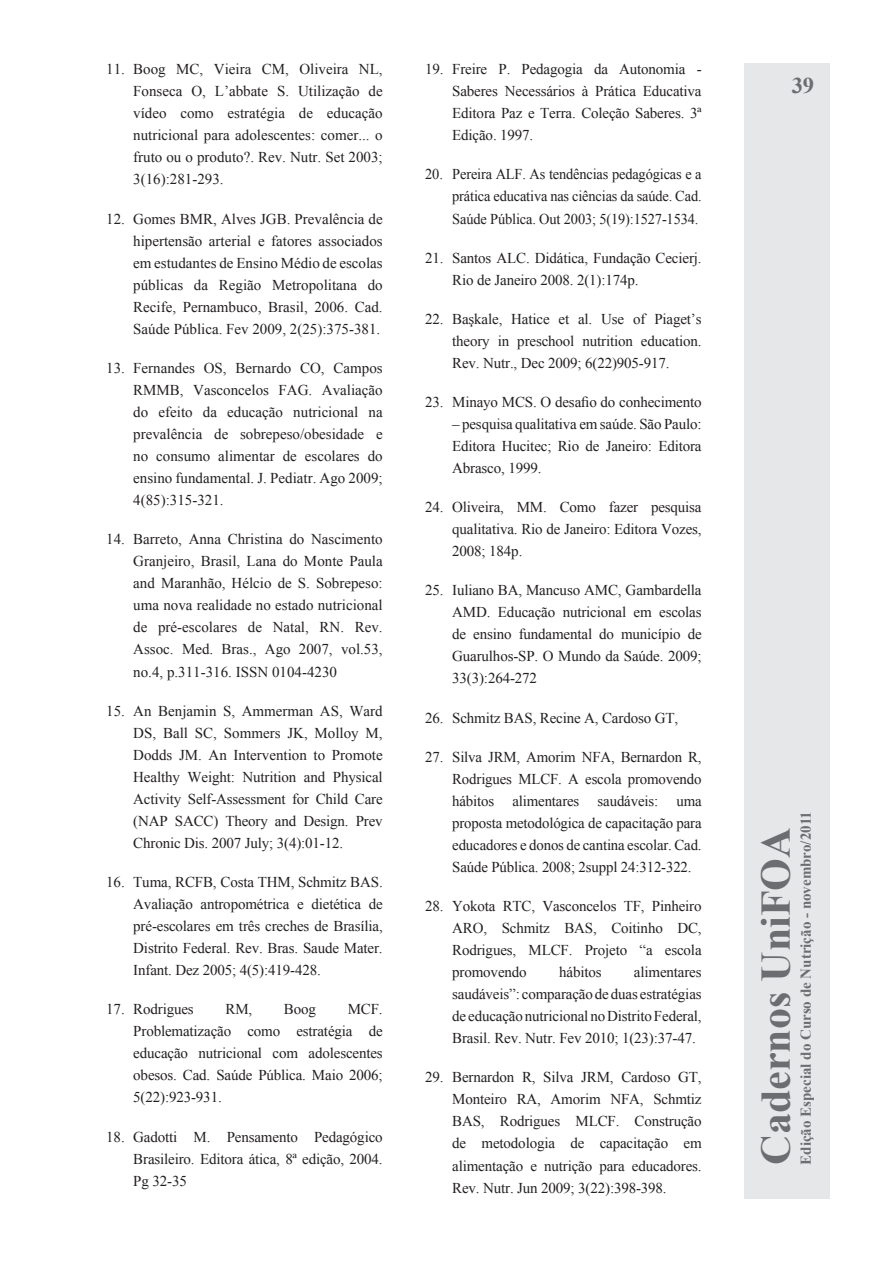
<style>
.page{position:relative;width:893px;height:1263px;background:#fff}
.page>*{position:absolute;margin:0;border:0;box-sizing:border-box;transform-origin:0 0}
.t1{font:700 42px "Times New Roman";color:#6c6d70}
.t2{font:700 22.5px "Times New Roman";color:#6c6d70}
.t3{font:15px/22px "Times New Roman";letter-spacing:-.01em;color:#231f20;text-align:justify}
.t4{font:15px/22px "Times New Roman";letter-spacing:-.01em;color:#231f20;text-align:justify;scale:.96 1}
.t5{font:700 15px "Times New Roman";color:#6c6d70}
</style>
<div class="page">
<div style="left:744px;top:64px;width:85px;height:1135px;background:#e6e7e9"></div>
<p class="t3" style="left:133px;top:58px;width:251px;text-indent:-27px">11. Boog MC, Vieira CM, Oliveira NL, Fonseca O, L’abbate S. Utilização de vídeo como estratégia de educação nutricional para adolescentes: comer... o fruto ou o produto?. Rev. Nutr. Set 2003; 3(16):281-293.</p>
<p class="t3" style="left:133px;top:207px;width:251px;text-indent:-27px">12. Gomes BMR, Alves JGB. Prevalência de hipertensão arterial e fatores associados em estudantes de Ensino Médio de escolas públicas da Região Metropolitana do Recife, Pernambuco, Brasil, 2006. Cad.<br>Saúde Pública. Fev 2009, 2(25):375-381.</p>
<p class="t3" style="left:133px;top:357px;width:251px;text-indent:-27px">13. Fernandes OS, Bernardo CO, Campos RMMB, Vasconcelos FAG. Avaliação do efeito da educação nutricional na prevalência de sobrepeso/obesidade e no consumo alimentar de escolares do ensino fundamental. J. Pediatr. Ago 2009; 4(85):315-321.</p>
<p class="t3" style="left:133px;top:528px;width:251px;text-indent:-27px">14. Barreto, Anna Christina do Nascimento Granjeiro, Brasil, Lana do Monte Paula and Maranhão, Hélcio de S. Sobrepeso: uma nova realidade no estado nutricional de pré-escolares de Natal, RN. Rev.<br>Assoc. Med. Bras., Ago 2007, vol.53, no.4, p.311-316. ISSN 0104-4230</p>
<p class="t3" style="left:133px;top:699px;width:251px;text-indent:-27px">15. An Benjamin S, Ammerman AS, Ward DS, Ball SC, Sommers JK, Molloy M, Dodds JM. An Intervention to Promote Healthy Weight: Nutrition and Physical Activity Self-Assessment for Child Care (NAP SACC) Theory and Design. Prev Chronic Dis. 2007 July; 3(4):01-12.</p>
<p class="t3" style="left:133px;top:871px;width:251px;text-indent:-27px">16. Tuma, RCFB, Costa THM, Schmitz BAS.<br>Avaliação antropométrica e dietética de pré-escolares em três creches de Brasília, Distrito Federal. Rev. Bras. Saude Mater.<br>Infant. Dez 2005; 4(5):419-428.</p>
<p class="t3" style="left:106px;top:998px;width:89px">17. Rodrigues</p>
<p class="t3" style="left:225px;top:998px;width:28px">RM,</p>
<p class="t3" style="left:284px;top:998px;width:34px">Boog</p>
<p class="t3" style="left:133px;top:998px;width:251px;text-indent:214px">MCF.<br>Problematização como estratégia de educação nutricional com adolescentes obesos. Cad. Saúde Pública. Maio 2006; 5(22):923-931.</p>
<p class="t3" style="left:133px;top:1125px;width:251px;text-indent:-27px">18. Gadotti M. Pensamento Pedagógico Brasileiro. Editora ática, 8ª edição, 2004.<br>Pg 32-35</p>
<p class="t3" style="left:452px;top:58px;width:251px;text-indent:-27px">19. Freire P. Pedagogia da Autonomia - Saberes Necessários à Prática Educativa Editora Paz e Terra. Coleção Saberes. 3ª Edição. 1997.</p>
<p class="t4" style="left:452px;top:163px;width:261px;text-indent:-27px">20. Pereira ALF. As tendências pedagógicas e a prática educativa nas ciências da saúde. Cad.<br>Saúde Pública. Out 2003; 5(19):1527-1534.</p>
<p class="t3" style="left:452px;top:246px;width:251px;text-indent:-27px">21. Santos ALC. Didática, Fundação Cecierj.<br>Rio de Janeiro 2008. 2(1):174p.</p>
<p class="t3" style="left:452px;top:307px;width:251px;text-indent:-27px">22. Başkale, Hatice et al. Use of Piaget’s theory in preschool nutrition education.<br>Rev. Nutr., Dec 2009; 6(22)905-917.</p>
<p class="t3" style="left:425px;top:391px;width:278px">23. Minayo MCS. O desafio do conhecimento</p>
<p class="t3" style="left:452px;top:413px;width:251px">– pesquisa qualitativa em saúde. São Paulo:<br>Editora Hucitec; Rio de Janeiro: Editora Abrasco, 1999.</p>
<p class="t3" style="left:452px;top:496px;width:251px;text-indent:-27px">24. Oliveira, MM. Como fazer pesquisa qualitativa. Rio de Janeiro: Editora Vozes, 2008; 184p.</p>
<p class="t3" style="left:452px;top:579px;width:251px;text-indent:-27px">25. Iuliano BA, Mancuso AMC, Gambardella AMD. Educação nutricional em escolas de ensino fundamental do município de Guarulhos-SP. O Mundo da Saúde. 2009; 33(3):264-272</p>
<p class="t3" style="left:425px;top:706px;width:254px">26. Schmitz BAS, Recine A, Cardoso GT,</p>
<p class="t3" style="left:452px;top:745px;width:251px;text-indent:-27px">27. Silva JRM, Amorim NFA, Bernardon R, Rodrigues MLCF. A escola promovendo hábitos alimentares saudáveis: uma proposta metodológica de capacitação para educadores e donos de cantina escolar. Cad.<br>Saúde Pública. 2008; 2suppl 24:312-322.</p>
<p class="t3" style="left:452px;top:895px;width:251px;text-indent:-27px">28. Yokota RTC, Vasconcelos TF, Pinheiro ARO, Schmitz BAS, Coitinho DC, Rodrigues, MLCF. Projeto “a escola promovendo</p>
<p class="t3" style="left:452px;top:961px;width:251px;text-indent:182px">alimentares saudáveis”: comparação de duas estratégias de educação nutricional no Distrito Federal, Brasil. Rev. Nutr. Fev 2010; 1(23):37-47.</p>
<p class="t3" style="left:452px;top:1066px;width:251px;text-indent:-27px">29. Bernardon R, Silva JRM, Cardoso GT, Monteiro RA, Amorim NFA, Schmtiz BAS, Rodrigues MLCF. Construção de metodologia de capacitação em alimentação e nutrição para educadores.<br>Rev. Nutr. Jun 2009; 3(22):398-398.</p>
<p class="t3" style="left:559px;top:961px;width:44px">hábitos</p>
<h2 class="t2" style="left:792px;top:70px;width:24px">39</h2>
<h1 class="t1" style="left:747px;top:1165px;width:339px;rotate:-90deg">Cadernos UniFOA</h1>
<p class="t5" style="left:795px;top:1165px;width:355px;rotate:-90deg">Edição Especial do Curso de Nutrição - novembro/2011</p>
</div>
